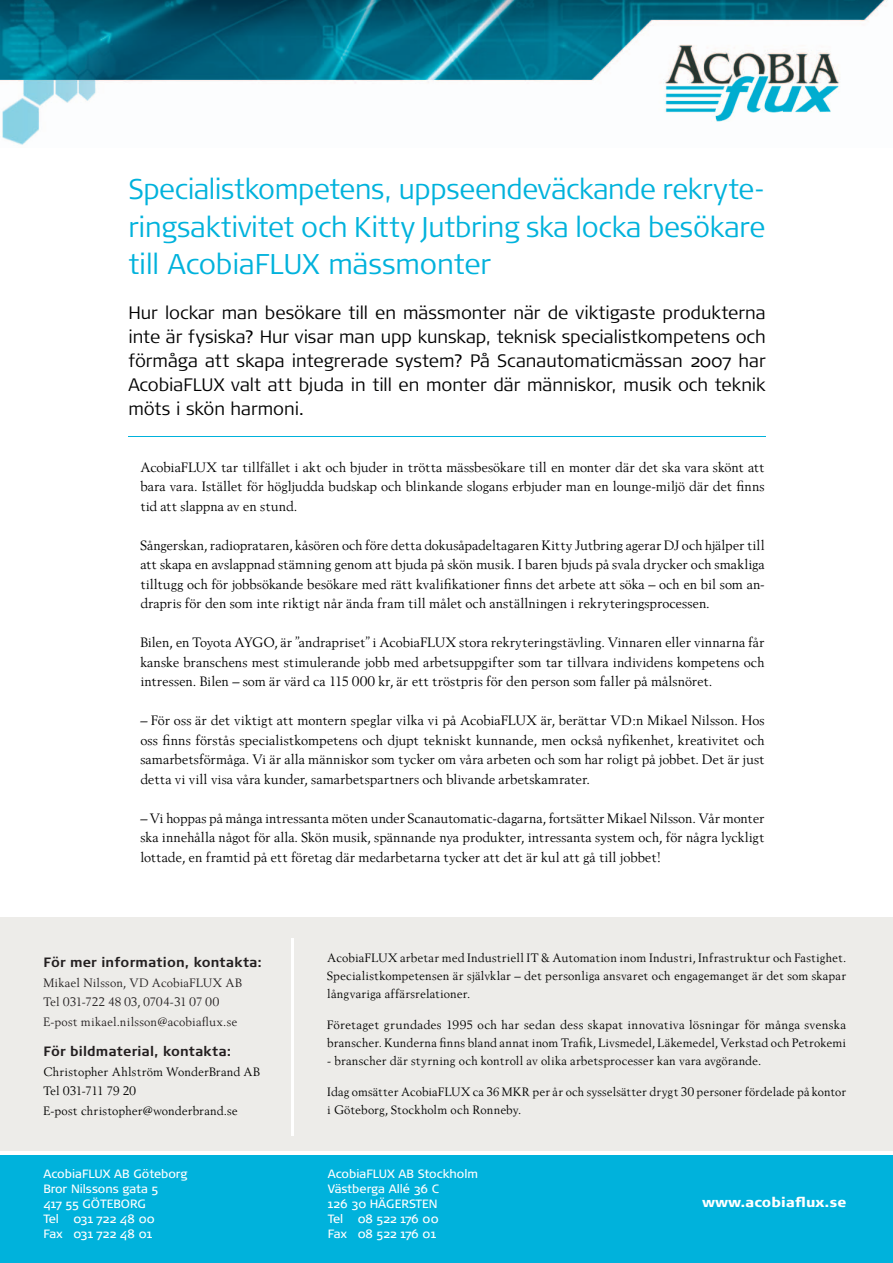
<style>
.page{position:relative;width:893px;height:1263px;background:#fff}
.page>*{position:absolute;margin:0;border:0;box-sizing:border-box;transform-origin:0 0}
.t1{font:300 28.5px/37.5px "Signa Normal";letter-spacing:-.005em;color:#00b2dc;text-align:justify}
.t2{font:300 18px/24px "Signa Normal";color:#010100;text-align:justify}
.t3{font:14.25px/19.5px "Berling";letter-spacing:-.005em;color:#010100;text-align:justify}
.t4{font:700 13.5px "Signa Normal";letter-spacing:.015em;color:#231f20}
.t5{font:900 13.5px "Signa Normal";letter-spacing:.01em;color:#fff}
.t6{font:12.75px/18px "Berling";letter-spacing:.01em;color:#010100}
.t7{font:12.75px/19.5px "Berling";letter-spacing:.01em;color:#231f20}
.t8{font:12px/15px "Signa Normal";color:#fff}
</style>
<div class="page">
<div style="left:0;top:917px;width:893px;height:234px;background:#edece9"></div>
<div style="left:0;top:1155px;width:893px;height:108px;background:#00b2dc"></div>
<hr style="left:128px;top:437px;width:637px;height:1px;background:#00b2dc">
<hr style="left:291px;top:938px;width:2px;height:197px;background:#fff">
<img style="left:0;top:0;width:887px;height:145px">
<h1 class="t1" style="left:128px;top:172px;width:638px">Specialistkompetens, uppseendeväckande rekryte&shy;ringsaktivitet och Kitty Jutbring ska locka besökare till AcobiaFLUX mässmonter</h1>
<p class="t2" style="left:128px;top:302px;width:639px">Hur lockar man besökare till en mässmonter när de viktigaste produkterna inte är fysiska? Hur visar man upp kunskap, teknisk specialistkompetens och förmåga att skapa integrerade system? På Scanautomaticmässan 2007 har AcobiaFLUX valt att bjuda in till en monter där människor, musik och teknik möts i skön harmoni.</p>
<p class="t3" style="left:140px;top:458px;width:626px">AcobiaFLUX tar tillfället i akt och bjuder in trötta mässbesökare till en monter där det ska vara skönt att bara vara. Istället för högljudda budskap och blinkande slogans erbjuder man en lounge-miljö där det finns tid att slappna av en stund.</p>
<p class="t3" style="left:140px;top:536px;width:626px">Sångerskan, radioprataren, kåsören och före detta dokusåpadeltagaren Kitty Jutbring agerar DJ och hjälper till att skapa en avslappnad stämning genom att bjuda på skön musik. I baren bjuds på svala drycker och smakliga tilltugg och för jobbsökande besökare med rätt kvalifikationer finns det arbete att söka – och en bil som an&shy;drapris för den som inte riktigt når ända fram till målet och anställningen i rekryteringsprocessen.</p>
<p class="t3" style="left:140px;top:634px;width:626px">Bilen, en Toyota AYGO, är ”andrapriset” i AcobiaFLUX stora rekryteringstävling. Vinnaren eller vinnarna får kanske branschens mest stimulerande jobb med arbetsuppgifter som tar tillvara individens kompetens och intressen. Bilen – som är värd ca 115 000 kr, är ett tröstpris för den person som faller på målsnöret.</p>
<p class="t3" style="left:140px;top:712px;width:626px">– För oss är det viktigt att montern speglar vilka vi på AcobiaFLUX är, berättar VD:n Mikael Nilsson. Hos oss finns förstås specialistkompetens och djupt tekniskt kunnande, men också nyfikenhet, kreativitet och samarbetsförmåga. Vi är alla människor som tycker om våra arbeten och som har roligt på jobbet. Det är just detta vi vill visa våra kunder, samarbetspartners och blivande arbetskamrater.</p>
<p class="t3" style="left:140px;top:809px;width:626px">– Vi hoppas på många intressanta möten under Scanautomatic-dagarna, fortsätter Mikael Nilsson. Vår monter ska innehålla något för alla. Skön musik, spännande nya produkter, intressanta system och, för några lyckligt lottade, en framtid på ett företag där medarbetarna tycker att det är kul att gå till jobbet!</p>
<p class="t4" style="left:43px;top:956px;width:220px">För mer information, kontakta:</p>
<p class="t7" style="left:43px;top:974px;width:200px">Mikael Nilsson, VD AcobiaFLUX AB<br>Tel 031-722 48 03, 0704-31 07 00<br>E-post mikael.nilsson@acobiaflux.se</p>
<p class="t4" style="left:43px;top:1045px;width:189px">För bildmaterial, kontakta:</p>
<p class="t6" style="left:43px;top:1062px;width:218px;line-height:19.5px">Christopher Ahlström WonderBrand AB<br>Tel 031-711 79 20<br>E-post christopher@wonderbrand.se</p>
<p class="t6" style="left:327px;top:950px;width:520px;text-align:justify">AcobiaFLUX arbetar med Industriell IT &amp; Automation inom Industri, Infrastruktur och Fastighet.<br>Specialist kompetensen är självklar – det personliga ansvaret och engagemanget är det som skapar långvariga affärsrelationer.</p>
<p class="t6" style="left:327px;top:1017px;width:520px">Företaget grundades 1995 och har sedan dess skapat innovativa lösningar för många svenska branscher. Kunderna finns bland annat inom Trafik, Livsmedel, Läkemedel, Verkstad och Petrokemi</p>
<p class="t6" style="left:327px;top:1053px;width:436px">- branscher där styrning och kontroll av olika arbetsprocesser kan vara avgörande.</p>
<p class="t6" style="left:327px;top:1083px;width:520px">Idag omsätter AcobiaFLUX ca 36 MKR per år och sysselsätter drygt 30 personer fördelade på kontor i Göteborg, Stockholm och Ronneby.</p>
<p class="t8" style="left:43px;top:1167px;width:145px">AcobiaFLUX AB Göteborg<br>Bror Nilssons gata 5<br>417 55 GÖTEBORG<br>Tel 031 722 48 00<br>Fax 031 722 48 01</p>
<p class="t8" style="left:328px;top:1167px;width:152px">AcobiaFLUX AB Stockholm<br>Västberga Allé 36 C<br>126 30 HÄGERSTEN<br>Tel 08 522 176 00<br>Fax 08 522 176 01</p>
<p class="t5" style="left:702px;top:1196px;width:146px">www.acobiaflux.se</p>
</div>
